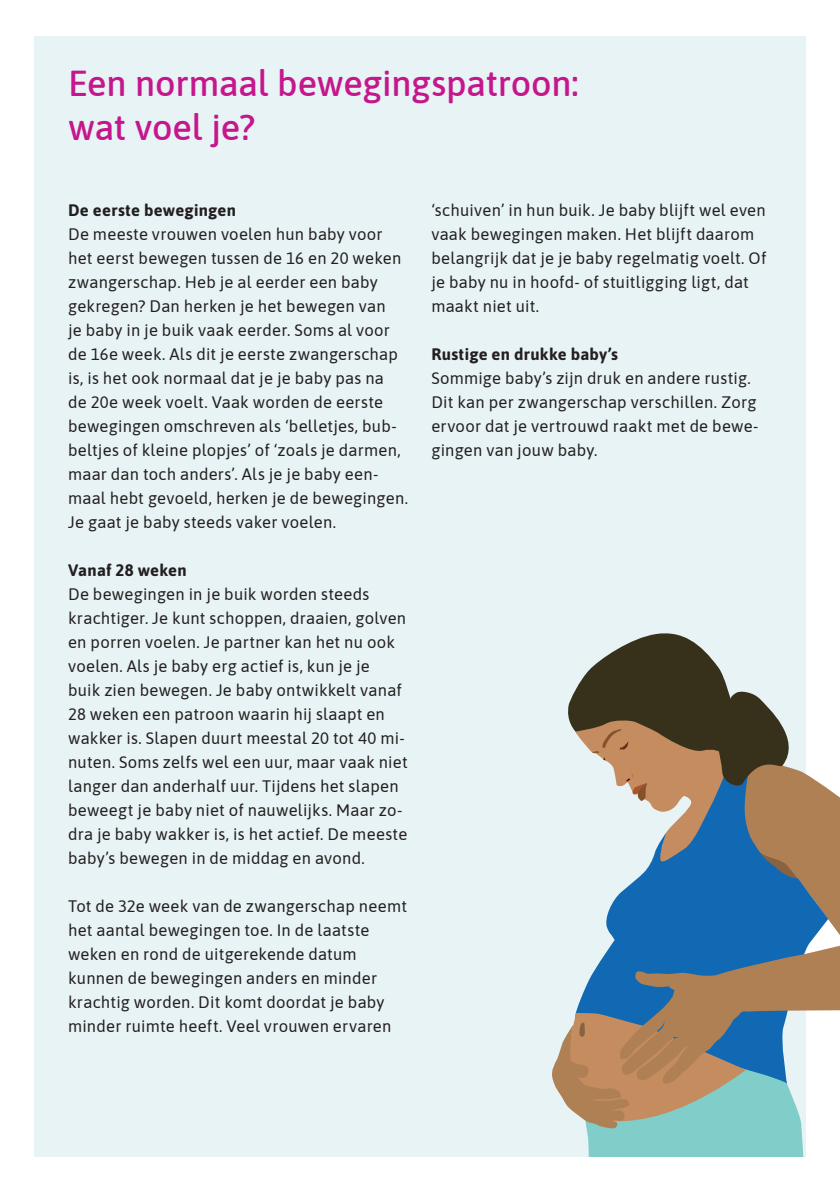
<style>
.page{position:relative;width:840px;height:1191px;background:#fff}
.page>*{position:absolute;margin:0;border:0;box-sizing:border-box;transform-origin:0 0}
.t1{font:500 36px/44px "Asap";letter-spacing:-.005em;color:#c5168c}
.t2{font:16.6px/24px "Asap";letter-spacing:.015em;color:#231f20}
.t3{font:700 16.6px "Asap";letter-spacing:.015em;color:#231f20}
</style>
<div class="page">
<div style="left:34px;top:36px;width:771px;height:1121px;background:#e8f3f6"></div>
<svg style="left:552px;top:630px;width:287px;height:526px"></svg>
<h1 class="t1" style="left:68px;top:64px;width:512px">Een normaal bewegingspatroon: wat voel je?</h1>
<p class="t3" style="left:68px;top:203px;width:169px">De eerste bewegingen</p>
<p class="t2" style="left:68px;top:223px;width:341px">De meeste vrouwen voelen hun baby voor het eerst bewegen tussen de 16 en 20 weken zwangerschap. Heb je al eerder een baby gekregen? Dan herken je het bewegen van<br>je baby in je buik vaak eerder. Soms al voor de 16e week. Als dit je eerste zwangerschap is, is het ook normaal dat je je baby pas na<br>de 20e week voelt. Vaak worden de eerste bewegingen omschreven als ‘belletjes, bub&shy;beltjes of kleine plopjes’ of ‘zoals je darmen, maar dan toch anders’. Als je je baby een&shy;maal hebt gevoeld, herken je de bewegingen.<br>Je gaat je baby steeds vaker voelen.</p>
<p class="t3" style="left:68px;top:563px;width:120px">Vanaf 28 weken</p>
<p class="t2" style="left:68px;top:583px;width:341px">De bewegingen in je buik worden steeds krachtiger. Je kunt schoppen, draaien, golven en porren voelen. Je partner kan het nu ook voelen. Als je baby erg actief is, kun je je<br>buik zien bewegen. Je baby ontwikkelt vanaf 28 weken een patroon waarin hij slaapt en wakker is. Slapen duurt meestal 20 tot 40 mi&shy;nuten. Soms zelfs wel een uur, maar vaak niet langer dan anderhalf uur. Tijdens het slapen beweegt je baby niet of nauwelijks. Maar zo&shy;dra je baby wakker is, is het actief. De meeste baby’s bewegen in de middag en avond.</p>
<p class="t2" style="left:68px;top:895px;width:340px">Tot de 32e week van de zwangerschap neemt het aantal bewegingen toe. In de laatste weken en rond de uitgerekende datum kunnen de bewegingen anders en minder krachtig worden. Dit komt doordat je baby minder ruimte heeft. Veel vrouwen ervaren</p>
<p class="t2" style="left:431px;top:199px;width:336px">‘schuiven’ in hun buik. Je baby blijft wel even vaak bewegingen maken. Het blijft daarom belangrijk dat je je baby regelmatig voelt. Of je baby nu in hoofd- of stuitligging ligt, dat maakt niet uit.</p>
<p class="t3" style="left:431px;top:347px;width:188px">Rustige en drukke baby’s</p>
<p class="t2" style="left:431px;top:367px;width:328px">Sommige baby’s zijn druk en andere rustig.<br>Dit kan per zwangerschap verschillen. Zorg ervoor dat je vertrouwd raakt met de bewe&shy;gingen van jouw baby.</p>
</div>
